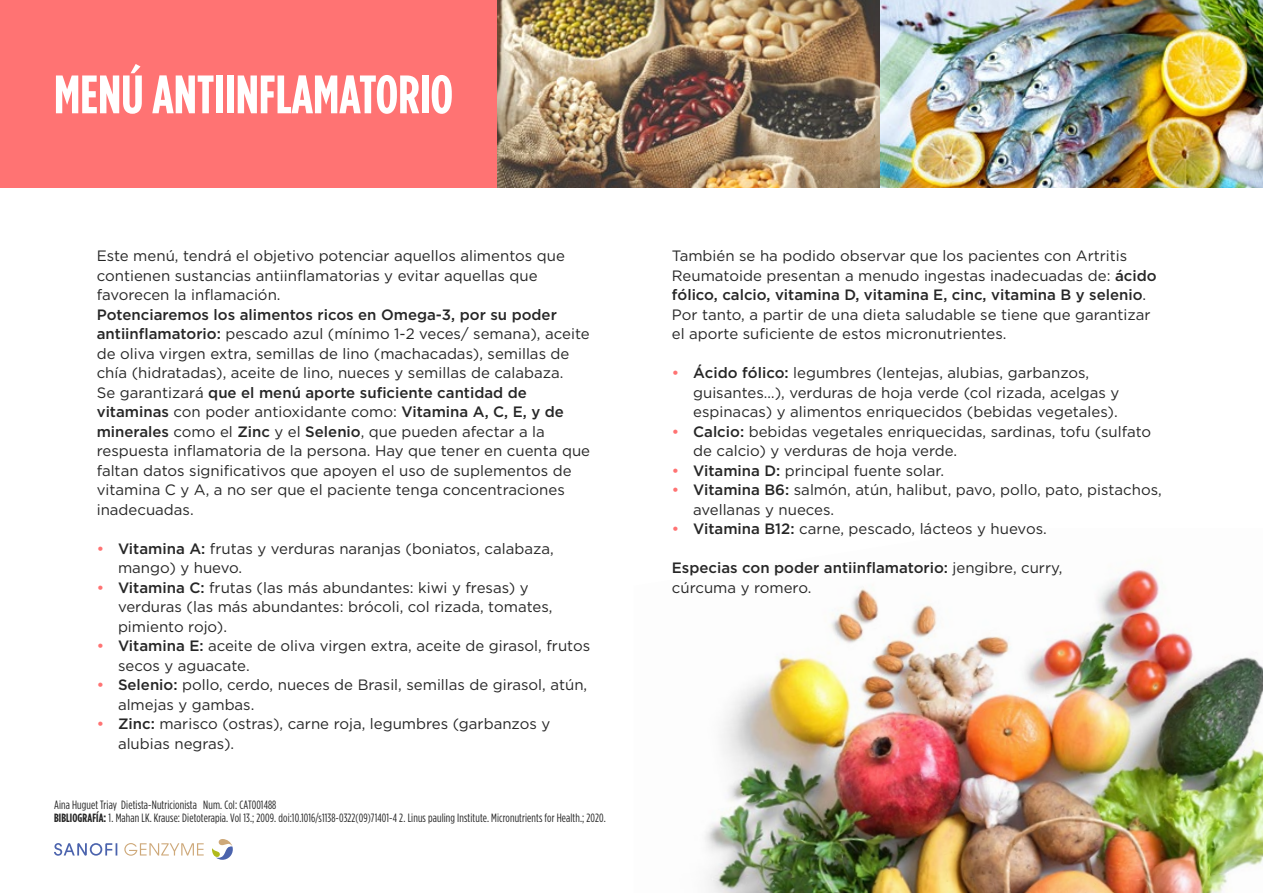
<style>
.page{position:relative;width:1263px;height:893px;background:#fff}
.page>*{position:absolute;margin:0;border:0;box-sizing:border-box;transform-origin:0 0}
.t1{font:700 condensed 54px "Gotham HTF";color:#fff}
.t2{font:15px/19.5px "Gotham HTF";color:#262626}
.t3{font:500 15px/19.5px "Gotham HTF";color:#262626}
.t4{font:condensed 12px/13.5px "Gotham HTF";letter-spacing:.01em;color:#262626}
.s1{font-weight:500}
.s2{font-weight:500;color:#ff7373}
.s3{font-weight:700}
.s4{font-weight:400}
</style>
<div class="page">
<img style="left:705px;top:569px;width:558px;height:324px">
<div style="left:0;top:0;width:1263px;height:187px;background:#ff7373"></div>
<img style="left:498px;top:0;width:382px;height:187px">
<img style="left:880px;top:0;width:383px;height:187px">
<svg style="left:54px;top:843px;width:63px;height:13px"></svg>
<svg style="left:124px;top:843px;width:80px;height:13px"></svg>
<svg style="left:212px;top:839px;width:21px;height:21px"></svg>
<h1 class="t1" style="left:54px;top:64px;width:401px">MENÚ ANTIINFLAMATORIO</h1>
<p class="t2" style="left:97px;top:246px;width:470px">Este menú, tendrá el objetivo potenciar aquellos alimentos que contienen sustancias antiinflamatorias y evitar aquellas que favorecen la inflamación.</p>
<p class="t2" style="left:97px;top:304px;width:495px"><span class="s1">Potenciaremos los alimentos ricos en Omega-3, por su poder antiinflamatorio:</span> pescado azul (mínimo 1-2 veces/ semana), aceite de oliva virgen extra, semillas de lino (machacadas), semillas de chía (hidratadas), aceite de lino, nueces y semillas de calabaza.<br>Se garantizará <span class="s1">que el menú aporte suficiente cantidad de vitaminas</span> con poder antioxidante como: <span class="s1">Vitamina A, C, E, y de minerales</span> como el <span class="s1">Zinc</span> y el <span class="s1">Selenio</span>, que pueden afectar a la respuesta inflamatoria de la persona. Hay que tener en cuenta que faltan datos significativos que apoyen el uso de suplementos de vitamina C y A, a no ser que el paciente tenga concentraciones inadecuadas.</p>
<p class="t2" style="left:118px;top:538px;width:437px;text-indent:-21px"><span class="s2">•</span> <span class="s1">Vitamina A:</span> frutas y verduras naranjas (boniatos, calabaza, mango) y huevo.</p>
<p class="t2" style="left:118px;top:577px;width:436px;text-indent:-21px"><span class="s2">•</span> <span class="s1">Vitamina C:</span> frutas (las más abundantes: kiwi y fresas) y verduras (las más abundantes: brócoli, col rizada, tomates, pimiento rojo).</p>
<p class="t2" style="left:118px;top:636px;width:474px;text-indent:-21px"><span class="s2">•</span> <span class="s1">Vitamina E:</span> aceite de oliva virgen extra, aceite de girasol, frutos secos y aguacate.</p>
<p class="t2" style="left:118px;top:675px;width:471px;text-indent:-21px"><span class="s2">•</span> <span class="s1">Selenio:</span> pollo, cerdo, nueces de Brasil, semillas de girasol, atún, almejas y gambas.</p>
<p class="t2" style="left:118px;top:714px;width:434px;text-indent:-21px"><span class="s2">•</span> <span class="s1">Zinc:</span> marisco (ostras), carne roja, legumbres (garbanzos y alubias negras).</p>
<p class="t4" style="left:54px;top:797px;width:553px">Aina Huguet Triay Dietista-Nutricionista Num. Col: CAT001488<br><span class="s3">BIBLIOGRAFÍA:</span> 1. Mahan LK. Krause: Dietoterapia. Vol 13.; 2009. doi:10.1016/s1138-0322(09)71401-4 2. Linus pauling Institute. Micronutrients for Health.; 2020.</p>
<p class="t2" style="left:672px;top:246px;width:486px">También se ha podido observar que los pacientes con Artritis Reumatoide presentan a menudo ingestas inadecuadas de: <span class="s1">ácido fólico, calcio, vitamina D, vitamina E, cinc, vitamina B y selenio</span>.<br>Por tanto, a partir de una dieta saludable se tiene que garantizar el aporte suficiente de estos micronutrientes.</p>
<p class="t2" style="left:693px;top:363px;width:428px;text-indent:-21px"><span class="s2">•</span> <span class="s1">Ácido fólico:</span> legumbres (lentejas, alubias, garbanzos, guisantes…), verduras de hoja verde (col rizada, acelgas y espinacas) y alimentos enriquecidos (bebidas vegetales).</p>
<p class="t2" style="left:693px;top:421px;width:460px;text-indent:-21px"><span class="s2">•</span> <span class="s1">Calcio:</span> bebidas vegetales enriquecidas, sardinas, tofu (sulfato de calcio) y verduras de hoja verde.</p>
<p class="t2" style="left:672px;top:460px;width:274px"><span class="s2">•</span> <span class="s1">Vitamina D:</span> principal fuente solar.</p>
<p class="t2" style="left:693px;top:480px;width:470px;text-indent:-21px"><span class="s2">•</span> <span class="s1">Vitamina B6:</span> salmón, atún, halibut, pavo, pollo, pato, pistachos, avellanas y nueces.</p>
<p class="t2" style="left:672px;top:519px;width:376px"><span class="s2">•</span> <span class="s1">Vitamina B12:</span> carne, pescado, lácteos y huevos.</p>
<p class="t3" style="left:672px;top:558px;width:392px">Especias con poder antiinflamatorio: <span class="s4">jengibre, curry, cúrcuma y romero.</span></p>
</div>
